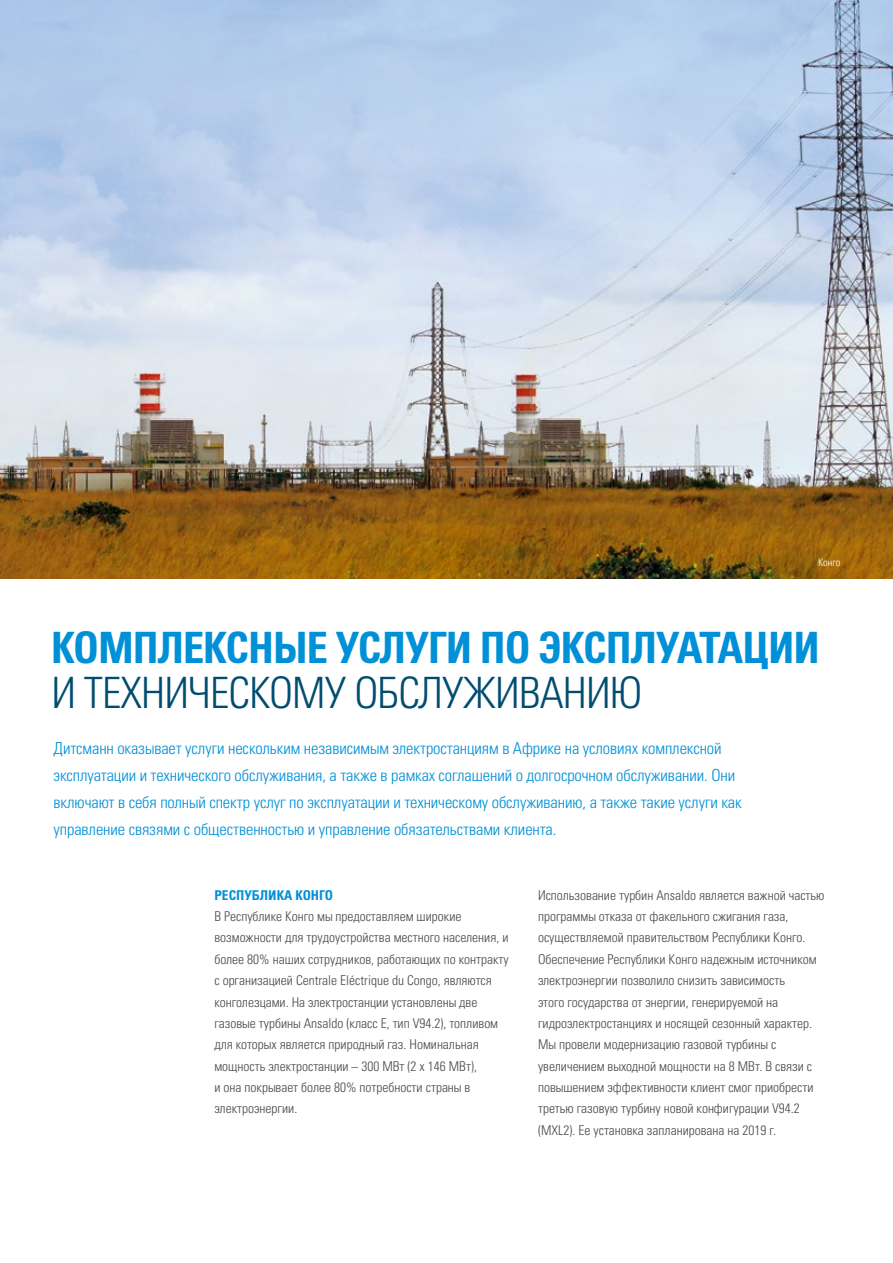
<style>
.page{position:relative;width:893px;height:1263px;background:#fff}
.page>*{position:absolute;margin:0;border:0;box-sizing:border-box;transform-origin:0 0}
.t1{font:43.2px "Univers LTCYR 67 Bold Cond";letter-spacing:-.02em;color:#0090d7}
.t2{font:43.2px "Univers LTCYR 47 Light Cond";letter-spacing:-.02em;color:#004d70}
.t3{font:16.5px/27px "Univers LTCYR 47 Light Cond";letter-spacing:-.005em;color:#0090d7}
.t4{font:13.5px/21.3px "Univers LTCYR 47 Light Cond";color:#4a4a49}
.t5{font:13.5px "Univers LTCYR 67 Bold Cond";color:#0090d7}
.t6{font:10.5px "Univers LTCYR 47 Light Cond";letter-spacing:-.005em;color:#fff}
</style>
<div class="page">
<img style="left:0;top:0;width:893px;height:579px">
<p class="t6" style="left:818px;top:555px;width:24px">Конго</p>
<h1 class="t1" style="left:51px;top:621px;width:770px">КОМПЛЕКСНЫЕ УСЛУГИ ПО ЭКСПЛУАТАЦИИ</h1>
<h1 class="t2" style="left:51px;top:663px;width:593px">И ТЕХНИЧЕСКОМУ ОБСЛУЖИВАНИЮ</h1>
<p class="t3" style="left:54px;top:734px;width:690px">Дитсманн оказывает услуги нескольким независимым электростанциям в Африке на условиях комплексной эксплуатации и технического обслуживания, а также в рамках соглашений о долгосрочном обслуживании. Они включают в себя полный спектр услуг по эксплуатации и техническому обслуживанию, а также такие услуги как управление связями с общественностью и управление обязательствами клиента.</p>
<p class="t5" style="left:214px;top:887px;width:120px">РЕСПУБЛИКА КОНГО</p>
<p class="t4" style="left:214px;top:905px;width:296px">В Республике Конго мы предоставляем широкие возможности для трудоустройства местного населения, и более 80% наших сотрудников, работающих по контракту с организацией Centrale Eléctrique du Congo, являются конголезцами. На электростанции установлены две газовые турбины Ansaldo (класс Е, тип V94.2), топливом для которых является природный газ. Номинальная мощность электростанции – 300 МВт (2 x 146 МВт),<br>и она покрывает более 80% потребности страны в электроэнергии.</p>
<p class="t4" style="left:538px;top:883px;width:288px">Использование турбин Ansaldo является важной частью программы отказа от факельного сжигания газа, осуществляемой правительством Республики Конго.<br>Обеспечение Республики Конго надежным источником электроэнергии позволило снизить зависимость<br>этого государства от энергии, генерируемой на гидроэлектростанциях и носящей сезонный характер.<br>Мы провели модернизацию газовой турбины с увеличением выходной мощности на 8 МВт. В связи с повышением эффективности клиент смог приобрести третью газовую турбину новой конфигурации V94.2 (MXL2). Ее установка запланирована на 2019 г.</p>
</div>
